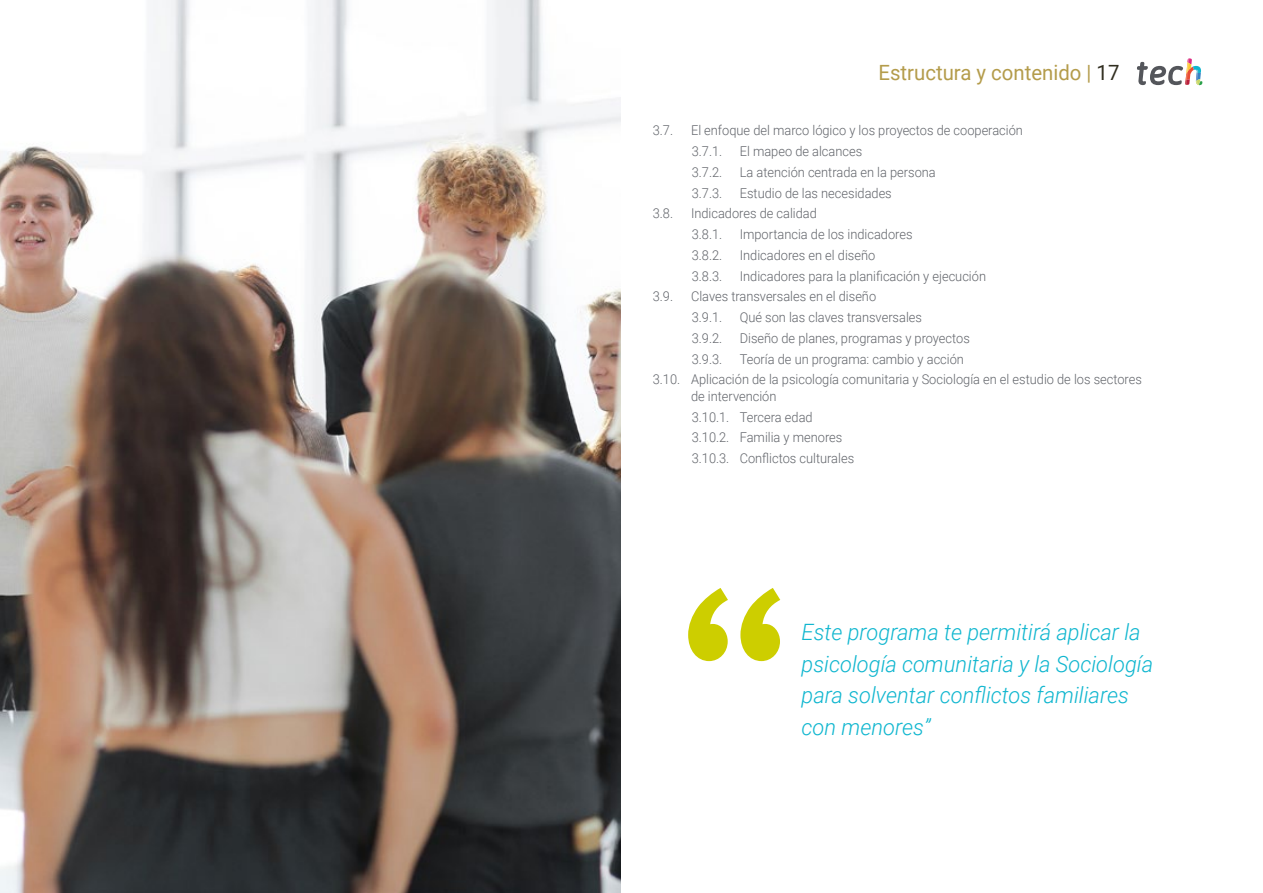
<style>
.page{position:relative;width:1263px;height:893px;background:#fff}
.page>*{position:absolute;margin:0;border:0;box-sizing:border-box;transform-origin:0 0}
.t1{font:italic 300 22.5px/31.5px "Roboto";color:#0fb6cf}
.t2{font:21px "Roboto";color:#b49c4b}
.t3{font:300 13.5px/20.7px "Roboto";color:#61646a;scale:.95 1}
.s1{color:#312e20}
</style>
<div class="page">
<svg style="left:688px;top:588px;width:92px;height:73px"></svg>
<svg style="left:1137px;top:58px;width:65px;height:28px"></svg>
<img style="left:0;top:0;width:621px;height:893px">
<h2 class="t2" style="left:878px;top:57px;width:242px">Estructura y contenido | <span class="s1">17</span></h2>
<p class="t3" style="left:653px;top:120px;width:23px">3.7.</p>
<p class="t3" style="left:691px;top:120px;width:351px">El enfoque del marco lógico y los proyectos de cooperación<br>3.7.1.</p>
<p class="t3" style="left:740px;top:141px;width:130px">El mapeo de alcances</p>
<p class="t3" style="left:692px;top:161px;width:34px">3.7.2.</p>
<p class="t3" style="left:740px;top:161px;width:208px">La atención centrada en la persona</p>
<p class="t3" style="left:692px;top:182px;width:34px">3.7.3.</p>
<p class="t3" style="left:740px;top:182px;width:162px">Estudio de las necesidades</p>
<p class="t3" style="left:653px;top:203px;width:23px">3.8.</p>
<p class="t3" style="left:691px;top:203px;width:134px">Indicadores de calidad<br>3.8.1.</p>
<p class="t3" style="left:740px;top:224px;width:183px">Importancia de los indicadores</p>
<p class="t3" style="left:692px;top:244px;width:34px">3.8.2.</p>
<p class="t3" style="left:740px;top:244px;width:144px">Indicadores en el diseño</p>
<p class="t3" style="left:692px;top:265px;width:34px">3.8.3.</p>
<p class="t3" style="left:740px;top:265px;width:261px">Indicadores para la planificación y ejecución</p>
<p class="t3" style="left:653px;top:286px;width:23px">3.9.</p>
<p class="t3" style="left:691px;top:286px;width:196px">Claves transversales en el diseño<br>3.9.1.</p>
<p class="t3" style="left:740px;top:307px;width:193px">Qué son las claves transversales</p>
<p class="t3" style="left:692px;top:327px;width:34px">3.9.2.</p>
<p class="t3" style="left:740px;top:327px;width:244px">Diseño de planes, programas y proyectos</p>
<p class="t3" style="left:692px;top:348px;width:34px">3.9.3.</p>
<p class="t3" style="left:653px;top:348px;width:516px;text-indent:87px">Teoría de un programa: cambio y acción<br>3.10. Aplicación de la psicología comunitaria y Sociología en el estudio de los sectores</p>
<p class="t3" style="left:691px;top:385px;width:173px">de intervención<br>3.10.1. Tercera edad<br>3.10.2. Familia y menores<br>3.10.3. Conflictos culturales</p>
<h1 class="t1" style="left:801px;top:616px;width:353px">Este programa te permitirá aplicar la psicología comunitaria y la Sociología para solventar conflictos familiares con menores”</h1>
</div>
